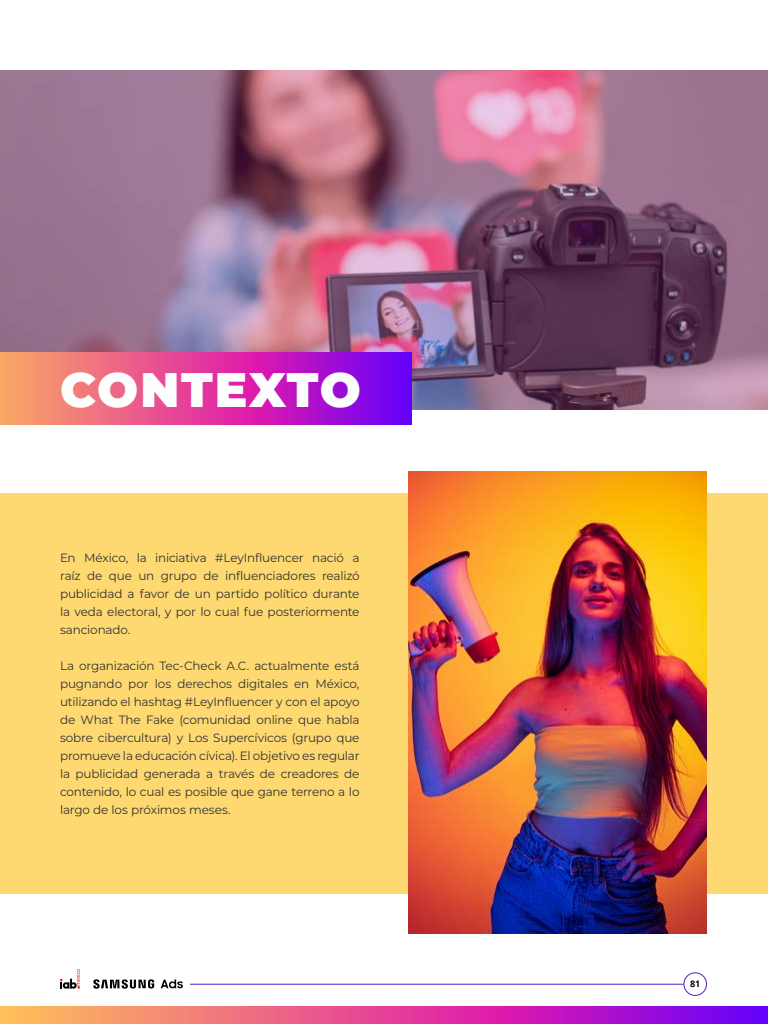
<style>
.page{position:relative;width:768px;height:1024px;background:#fff}
.page>*{position:absolute;margin:0;border:0;box-sizing:border-box;transform-origin:0 0}
.t1{font:900 48.5px "Montserrat";letter-spacing:.035em;color:#fdffff}
.t2{font:12px/18px "Montserrat";letter-spacing:-.01em;color:#333;text-align:justify}
.t3{font:700 9px "Open Sans";color:#150200}
</style>
<div class="page">
<div style="left:0;top:493px;width:768px;height:401px;background:#fed972"></div>
<img style="left:408px;top:471px;width:299px;height:463px">
<img style="left:0;top:70px;width:768px;height:340px">
<svg style="left:0;top:353px;width:412px;height:72px;background:#ce41a5"></svg>
<svg style="left:0;top:1006px;width:767px;height:18px;background:#d34c9e"></svg>
<hr style="left:190px;top:984px;width:494px;height:1px;background:#511fbf">
<div style="left:684px;top:972px;width:23px;height:24px;border:1px solid #511fbf;border-radius:50%"></div>
<svg style="left:93px;top:979px;width:61px;height:10px"></svg>
<svg style="left:161px;top:980px;width:22px;height:8px"></svg>
<svg style="left:60px;top:969px;width:20px;height:20px"></svg>
<h1 class="t1" style="left:60px;top:354px;width:302px">CONTEXTO</h1>
<p class="t2" style="left:60px;top:548px;width:301px">En México, la iniciativa #LeyInfluencer nació a raíz de que un grupo de influenciadores realizó publicidad a favor de un partido político durante la veda electoral, y por lo cual fue posteriormente sancionado.</p>
<p class="t2" style="left:60px;top:656px;width:301px">La organización Tec-Check A.C. actualmente está pugnando por los derechos digitales en México, utilizando el hashtag #LeyInfluencer y con el apoyo de What The Fake (comunidad online que habla sobre cibercultura) y Los Supercívicos (grupo que promueve la educación cívica). El objetivo es regular la publicidad generada a través de creadores de contenido, lo cual es posible que gane terreno a lo largo de los próximos meses.</p>
<p class="t3" style="left:690px;top:977px;width:12px">81</p>
</div>
